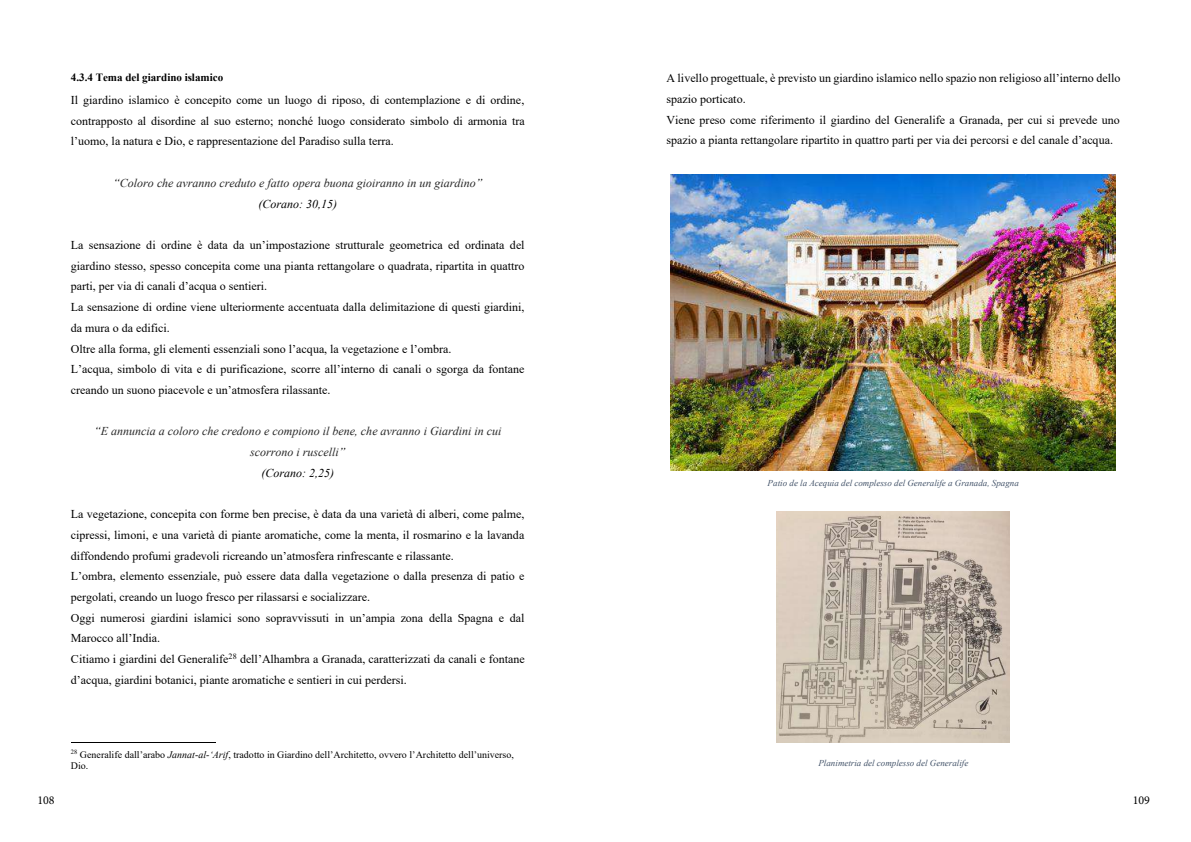
<style>
.page{position:relative;width:1191px;height:842px;background:#fff}
.page>*{position:absolute;margin:0;border:0;box-sizing:border-box;transform-origin:0 0}
.t1{font:12px/20.7px "Times New Roman";color:#000}
.t2{font:italic 12px/20.7px "Times New Roman";color:#272727;text-align:center}
.t3{font:12px "Minion Pro";color:#000}
.t4{font:700 11px "Times New Roman";color:#000}
.t5{font:10px/11.5px "Times New Roman";color:#000}
.t6{font:italic 9px "Times New Roman";color:#44546a}
.s1{color:#000}
.s2{font-style:italic}
</style>
<div class="page">
<hr style="left:71px;top:742px;width:144px;height:1px;background:#000">
<img style="left:671px;top:174px;width:444px;height:296px">
<img style="left:777px;top:512px;width:232px;height:231px">
<p class="t4" style="left:71px;top:70px;width:154px">4.3.4 Tema del giardino islamico</p>
<p class="t1" style="left:71px;top:89px;width:455px;text-align:justify">Il giardino islamico è concepito come un luogo di riposo, di contemplazione e di ordine, contrapposto al disordine al suo esterno; nonché luogo considerato simbolo di armonia tra l’uomo, la natura e Dio, e rappresentazione del Paradiso sulla terra.</p>
<p class="t2" style="left:113px;top:172px;width:371px"><span class="s1">“</span>Coloro che avranno creduto e fatto opera buona gioiranno in un giardino<span class="s1">” (Corano: 30,15)</span></p>
<p class="t1" style="left:71px;top:234px;width:455px">La sensazione di ordine è data da un’impostazione strutturale geometrica ed ordinata del giardino stesso, spesso concepita come una pianta rettangolare o quadrata, ripartita in quattro parti, per via di canali d’acqua o sentieri.<br>La sensazione di ordine viene ulteriormente accentuata dalla delimitazione di questi giardini, da mura o da edifici.<br>Oltre alla forma, gli elementi essenziali sono l’acqua, la vegetazione e l’ombra.<br>L’acqua, simbolo di vita e di purificazione, scorre all’interno di canali o sgorga da fontane creando un suono piacevole e un’atmosfera rilassante.</p>
<p class="t2" style="left:94px;top:421px;width:409px"><span class="s1">“</span>E annuncia a coloro che credono e compiono il bene, che avranno i Giardini in cui scorrono i ruscelli<span class="s1">”<br>(Corano: 2,25)</span></p>
<p class="t1" style="left:71px;top:503px;width:455px">La vegetazione, concepita con forme ben precise, è data da una varietà di alberi, come palme, cipressi, limoni, e una varietà di piante aromatiche, come la menta, il rosmarino e la lavanda diffondendo profumi gradevoli ricreando un’atmosfera rinfrescante e rilassante.<br>L’ombra, elemento essenziale, può essere data dalla vegetazione o dalla presenza di patio e pergolati, creando un luogo fresco per rilassarsi e socializzare.<br>Oggi numerosi giardini islamici sono sopravvissuti in un’ampia zona della Spagna e dal Marocco all’India.<br>Citiamo i giardini del Generalife<sup>28</sup> dell’Alhambra a Granada, caratterizzati da canali e fontane d’acqua, giardini botanici, piante aromatiche e sentieri in cui perdersi.</p>
<p class="t5" style="left:71px;top:748px;width:444px"><sup>28</sup> Generalife dall’arabo <span class="s2">Jannat-al-‘Arif</span>, tradotto in Giardino dell’Architetto, ovvero l’Architetto dell’universo,<br>Dio.</p>
<p class="t1" style="left:666px;top:67px;width:455px">A livello progettuale, è previsto un giardino islamico nello spazio non religioso all’interno dello spazio porticato.<br>Viene preso come riferimento il giardino del Generalife a Granada, per cui si prevede uno spazio a pianta rettangolare ripartito in quattro parti per via dei percorsi e del canale d’acqua.</p>
<p class="t6" style="left:767px;top:477px;width:253px">Patio de la Acequia del complesso del Generalife a Granada, Spagna</p>
<p class="t6" style="left:818px;top:756px;width:152px">Planimetria del complesso del Generalife</p>
<p class="t3" style="left:37px;top:792px;width:19px">108</p>
<p class="t3" style="left:1132px;top:792px;width:19px">109</p>
</div>
